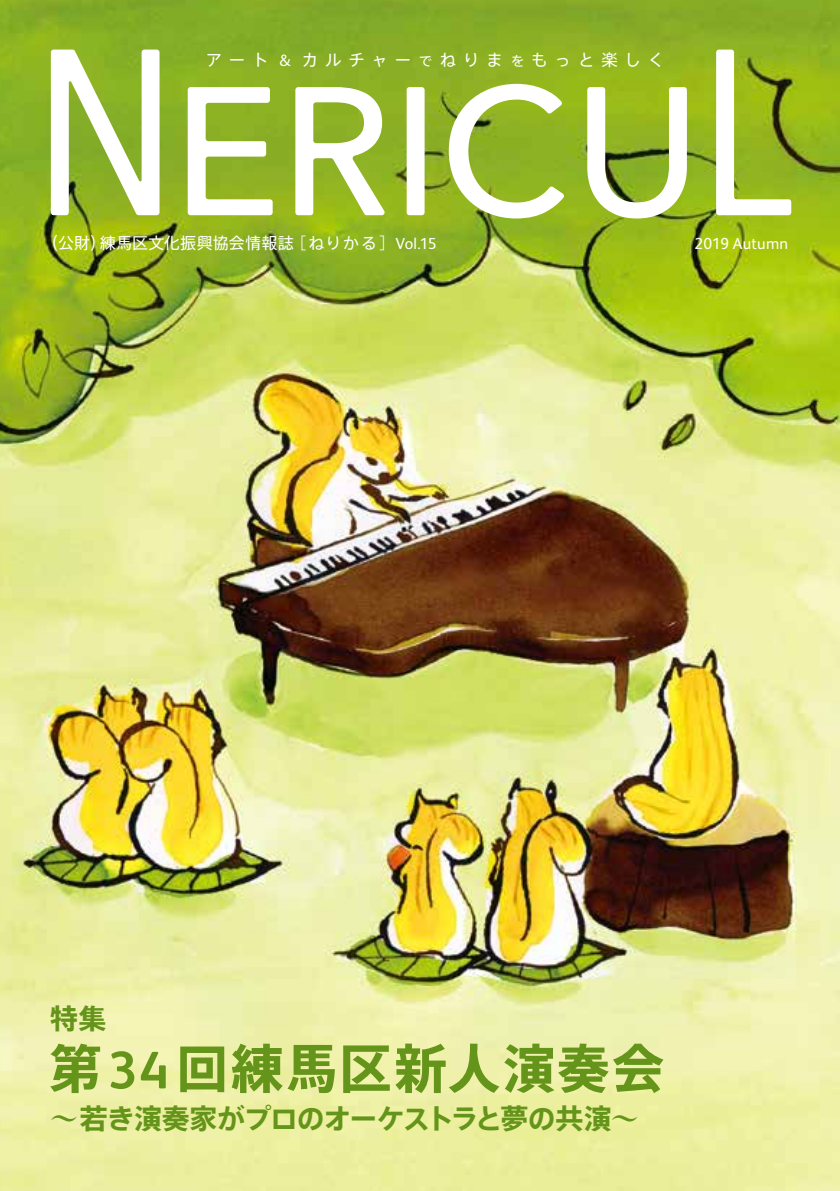
<style>
.page{position:relative;width:840px;height:1191px;background:#fff}
.page>*{position:absolute;margin:0;border:0;box-sizing:border-box;transform-origin:0 0}
.t1{font:700 52.8px "Axis Pro N";letter-spacing:.035em;color:#64941a}
.t2{font:700 27.8px "Axis Pro N";letter-spacing:-.035em;color:#64941a}
.t3{font:16.4px "Axis Pro N";letter-spacing:.42em;color:#fff}
.t4{font:16px "Axis Pro N";letter-spacing:.02em;color:#fff}
.t5{font:16px "FS Albert Pro";letter-spacing:.01em;color:#fff}
.s1{font-family:"FS Albert Pro"}
.s2{font-size:13.6px}
.s3{font-family:"Koz Min Pro";font-weight:800}
</style>
<div class="page">
<img style="left:0;top:0;width:839px;height:1191px">
<svg style="left:188px;top:87px;width:84px;height:128px"></svg>
<svg style="left:295px;top:87px;width:90px;height:128px"></svg>
<div style="left:406px;top:87px;width:18px;height:128px;background:#fff;border-radius:3px"></div>
<svg style="left:448px;top:84px;width:116px;height:134px"></svg>
<svg style="left:587px;top:87px;width:99px;height:131px"></svg>
<svg style="left:715px;top:50px;width:75px;height:165px"></svg>
<svg style="left:51px;top:50px;width:108px;height:165px"></svg>
<p class="t3" style="left:205px;top:51px;width:460px">アート <span class="s1">&amp;</span> カルチャー<span class="s2">で</span>ねりま<span class="s2">を</span>もっと楽しく</p>
<p class="t4" style="left:42px;top:235px;width:395px">（公財）練馬区文化振興協会情報誌［ねりかる］<span class="s1">Vol.15</span></p>
<p class="t5" style="left:694px;top:232px;width:95px">2019 Autumn</p>
<h2 class="t2" style="left:50px;top:1005px;width:58px">特集</h2>
<h1 class="t1" style="left:49px;top:1042px;width:616px">第<span class="s1">34</span>回練馬区新人演奏会</h1>
<h2 class="t2" style="left:50px;top:1104px;width:590px"><span class="s3">～</span>若き演奏家がプロのオーケストラと夢の共演<span class="s3">～</span></h2>
</div>
